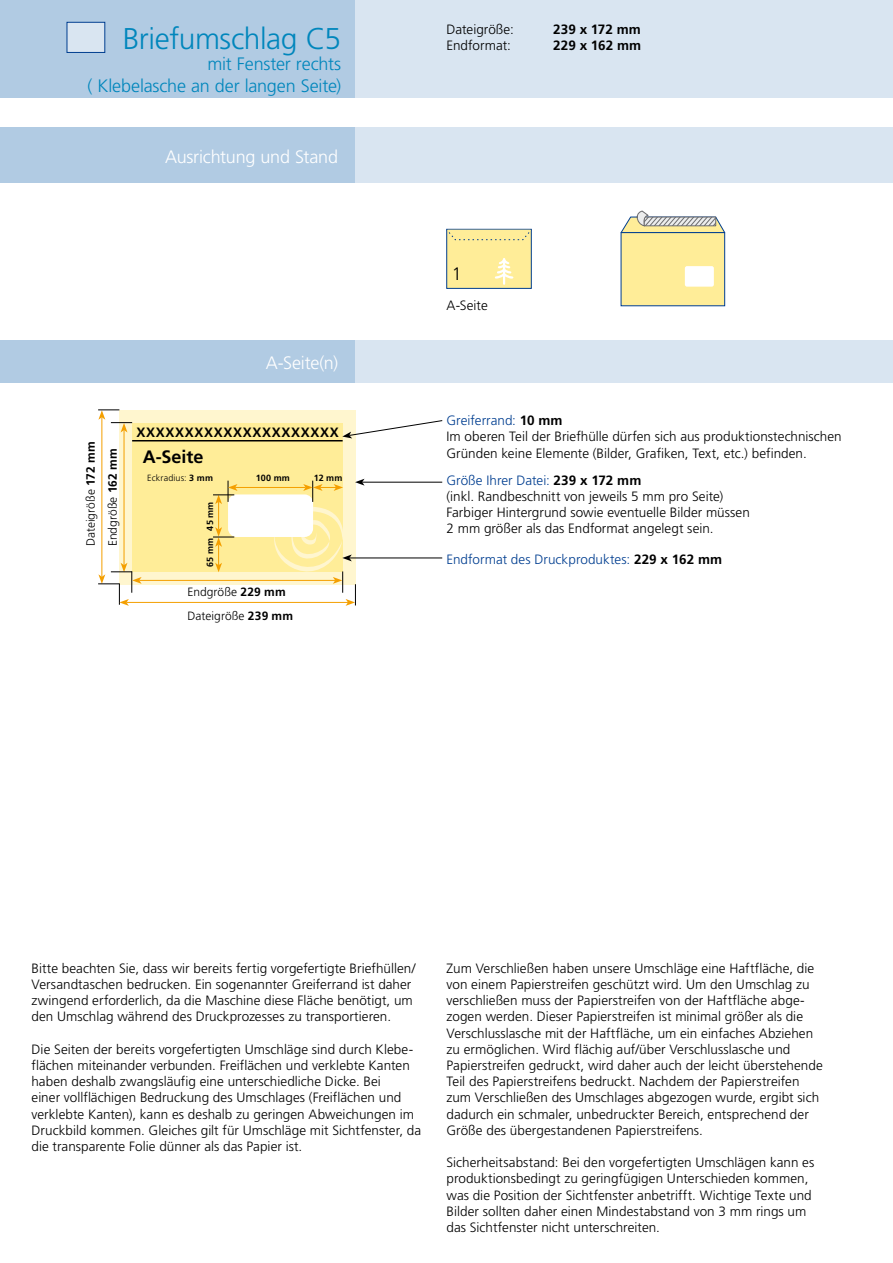
<style>
.page{position:relative;width:893px;height:1263px;background:#fff}
.page>*{position:absolute;margin:0;border:0;box-sizing:border-box;transform-origin:0 0}
.t1{font:300 30px "Frutiger";letter-spacing:-.015em;color:#0086bc}
.t2{font:300 18px/21.6px "Frutiger";letter-spacing:-.01em;color:#0086bc;text-align:right}
.t3{font:300 18px "Frutiger";letter-spacing:-.015em;color:#fff}
.t4{font:700 18px "Frutiger";letter-spacing:-.005em;color:#000}
.t5{font:300 18px "Frutiger";color:#000}
.t6{font:300 13.5px/16.2px "Frutiger";letter-spacing:.005em;color:#000}
.t7{font:300 13.5px "Frutiger";letter-spacing:.005em;color:#003e90}
.t8{font:700 13.5px "Frutiger";letter-spacing:.05em;color:#000}
.t9{font:700 13.5px/16.2px "Frutiger";letter-spacing:.01em;color:#000}
.t10{font:300 12px "Frutiger";letter-spacing:.005em;color:#000}
.t11{font:700 9px "Frutiger";letter-spacing:.025em;color:#000}
.t12{font:300 9px "Frutiger";letter-spacing:.015em;color:#000}
.s1{font-weight:700}
.s2{color:#003e90}
.s3{font-weight:700;color:#000}
</style>
<div class="page">
<div style="left:0;top:0;width:893px;height:98px;background:#d9e5f1"></div>
<div style="left:0;top:0;width:355px;height:98px;background:#b1cbe3"></div>
<div style="left:0;top:128px;width:893px;height:55px;background:#d9e5f1"></div>
<div style="left:0;top:128px;width:355px;height:55px;background:#b1cbe3"></div>
<div style="left:0;top:340px;width:893px;height:43px;background:#d9e5f1"></div>
<div style="left:0;top:340px;width:355px;height:43px;background:#b1cbe3"></div>
<div style="left:119px;top:410px;width:236px;height:174px;background:#fff6cf"></div>
<div style="left:132px;top:423px;width:211px;height:148px;background:#ffed98"></div>
<hr style="left:101px;top:417px;width:1px;height:160px;background:#f49f00">
<hr style="left:124px;top:430px;width:1px;height:135px;background:#f49f00">
<svg style="left:98px;top:409px;width:34px;height:23px"></svg>
<hr style="left:139px;top:580px;width:196px;height:1px;background:#f49f00">
<hr style="left:126px;top:602px;width:222px;height:1px;background:#f49f00">
<svg style="left:98px;top:563px;width:44px;height:43px"></svg>
<hr style="left:362px;top:482px;width:80px;height:1px;background:#000">
<svg style="left:342px;top:420px;width:101px;height:18px"></svg>
<hr style="left:349px;top:558px;width:93px;height:1px;background:#000">
<div style="left:228px;top:494px;width:85px;height:43px;background:#fff;border-radius:9px"></div>
<hr style="left:132px;top:440px;width:211px;height:1px;background:#000">
<hr style="left:235px;top:487px;width:71px;height:1px;background:#f49f00">
<svg style="left:271px;top:479px;width:94px;height:127px"></svg>
<svg style="left:213px;top:481px;width:25px;height:91px"></svg>
<div style="left:67px;top:22px;width:38px;height:30px;background:#d9e5f1"></div>
<div style="left:67px;top:22px;width:38px;height:31px;border:1px solid #003e90"></div>
<div style="left:621px;top:232px;width:104px;height:74px;background:#ffed98"></div>
<div style="left:685px;top:266px;width:29px;height:21px;background:#fff;border-radius:2px"></div>
<svg style="left:620px;top:210px;width:105px;height:23px"></svg>
<div style="left:446px;top:229px;width:85px;height:60px;background:#ffed98;border:1px solid #003e90"></div>
<svg style="left:495px;top:258px;width:18px;height:27px"></svg>
<svg style="left:446px;top:229px;width:86px;height:11px"></svg>
<h1 class="t1" style="left:123px;top:21px;width:220px">Briefumschlag C5</h1>
<h2 class="t2" style="left:87px;top:53px;width:255px">mit Fenster rechts<br>( Klebelasche an der langen Seite)</h2>
<h2 class="t3" style="left:165px;top:146px;width:174px">Ausrichtung und Stand</h2>
<h2 class="t3" style="left:266px;top:352px;width:74px">A-Seite(n)</h2>
<p class="t10" style="left:84px;top:546px;width:107px;rotate:-90deg">Dateigröße <span class="s1">172 mm</span></p>
<p class="t10" style="left:106px;top:546px;width:100px;rotate:-90deg">Endgröße <span class="s1">162 mm</span></p>
<p class="t8" style="left:137px;top:424px;width:204px">XXXXXXXXXXXXXXXXXXXXX</p>
<p class="t11" style="left:256px;top:473px;width:36px">100 mm</p>
<p class="t11" style="left:314px;top:473px;width:30px">12 mm</p>
<p class="t11" style="left:205px;top:531px;width:30px;rotate:-90deg">45 mm</p>
<h2 class="t4" style="left:143px;top:446px;width:62px">A-Seite</h2>
<p class="t12" style="left:147px;top:473px;width:67px">Eckradius: <span class="s1">3 mm</span></p>
<p class="t11" style="left:205px;top:567px;width:30px;rotate:-90deg">65 mm</p>
<p class="t10" style="left:187px;top:585px;width:100px">Endgröße <span class="s1">229 mm</span></p>
<p class="t10" style="left:187px;top:609px;width:107px">Dateigröße <span class="s1">239 mm</span></p>
<p class="t6" style="left:446px;top:21px;width:69px">Dateigröße:<br>Endformat:</p>
<p class="t9" style="left:553px;top:21px;width:90px">239 x 172 mm<br>229 x 162 mm</p>
<h2 class="t5" style="left:452px;top:264px;width:12px">1</h2>
<p class="t6" style="left:446px;top:297px;width:43px">A-Seite</p>
<p class="t6" style="left:446px;top:412px;width:397px"><span class="s2">Greiferrand:</span> <span class="s1">10 mm<br></span>Im oberen Teil der Briefhülle dürfen sich aus produktionstechnischen<br>Gründen keine Elemente (Bilder, Grafiken, Text, etc.) befinden.</p>
<p class="t6" style="left:446px;top:472px;width:305px"><span class="s2">Größe Ihrer Datei:</span> <span class="s1">239 x 172 mm<br></span>(inkl. Randbeschnitt von jeweils 5 mm pro Seite)<br>Farbiger Hintergrund sowie eventuelle Bilder müssen 2 mm größer als das Endformat angelegt sein.</p>
<p class="t7" style="left:446px;top:551px;width:277px">Endformat des Druckproduktes: <span class="s3">229 x 162 mm</span></p>
<p class="t6" style="left:32px;top:960px;width:386px">Bitte beachten Sie, dass wir bereits fertig vorgefertigte Briefhüllen/ Versandtaschen bedrucken. Ein sogenannter Greiferrand ist daher zwingend erforderlich, da die Maschine diese Fläche benötigt, um den Umschlag während des Druckprozesses zu transportieren.</p>
<p class="t6" style="left:32px;top:1041px;width:391px">Die Seiten der bereits vorgefertigten Umschläge sind durch Klebe&shy;flächen miteinander verbunden. Freiflächen und verklebte Kanten haben deshalb zwangsläufig eine unterschiedliche Dicke. Bei<br>einer vollflächigen Bedruckung des Umschlages (Freiflächen und verklebte Kanten), kann es deshalb zu geringen Abweichungen im Druckbild kommen. Gleiches gilt für Umschläge mit Sichtfenster, da die transparente Folie dünner als das Papier ist.</p>
<p class="t6" style="left:446px;top:960px;width:378px">Zum Verschließen haben unsere Umschläge eine Haftfläche, die von einem Papierstreifen geschützt wird. Um den Umschlag zu verschließen muss der Papierstreifen von der Haftfläche abge&shy;zogen werden. Dieser Papierstreifen ist minimal größer als die Verschlusslasche mit der Haftfläche, um ein einfaches Abziehen zu ermöglichen. Wird flächig auf/über Verschlusslasche und Papierstreifen gedruckt, wird daher auch der leicht überstehende Teil des Papierstreifens bedruckt. Nachdem der Papierstreifen zum Verschließen des Umschlages abgezogen wurde, ergibt sich dadurch ein schmaler, unbedruckter Bereich, entsprechend der Größe des übergestandenen Papierstreifens.</p>
<p class="t6" style="left:446px;top:1154px;width:369px">Sicherheitsabstand: Bei den vorgefertigten Umschlägen kann es produktionsbedingt zu geringfügigen Unterschieden kommen, was die Position der Sichtfenster anbetrifft. Wichtige Texte und Bilder sollten daher einen Mindestabstand von 3 mm rings um das Sichtfenster nicht unterschreiten.</p>
</div>
